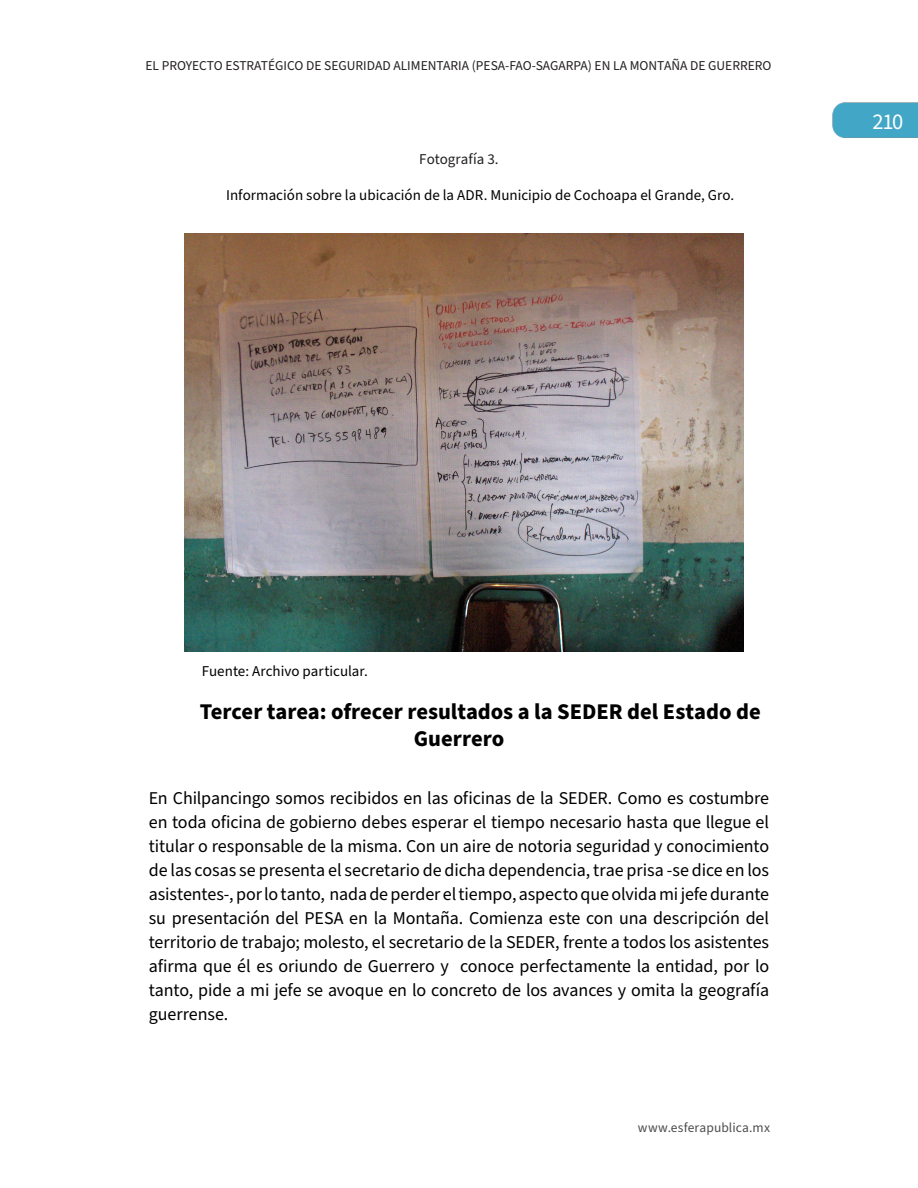
<style>
.page{position:relative;width:918px;height:1188px;background:#fff}
.page>*{position:absolute;margin:0;border:0;box-sizing:border-box;transform-origin:0 0}
.titulo1{font:700 22.5px/27px "Source Sans Pro";color:#000}
.texto{font:22.5px "Source Sans Pro";color:#fff}
.texto1{font:18px/24px "Source Sans Pro";letter-spacing:-.005em;color:#000;text-align:justify}
.texto-2{font:15px "Source Sans Pro";color:#000}
.piedetabla{font:15px "Source Sans Pro";color:#000}
.tabla{font:15px "Source Sans Pro";color:#231f20}
.t1{font:13.5px "Source Sans Pro";color:#231f20}
.Contenido{font:13.5px "Source Sans Pro";letter-spacing:.01em;color:#4d4d4d}
</style>
<div class="page">
<div style="left:832px;top:103px;width:86px;height:35px;background:#42a7c6"></div>
<img style="left:185px;top:233px;width:558px;height:419px">
<p class="t1" style="left:145px;top:57px;width:628px">EL PROYECTO ESTRATÉGICO DE SEGURIDAD ALIMENTARIA (PESA-FAO-SAGARPA) EN LA MONTAÑA DE GUERRERO</p>
<p class="tabla" style="left:419px;top:149px;width:81px">Fotografía 3.</p>
<p class="texto-2" style="left:226px;top:185px;width:509px">Información sobre la ubicación de la ADR. Municipio de Cochoapa el Grande, Gro.</p>
<p class="texto" style="left:873px;top:106px;width:32px">210</p>
<p class="piedetabla" style="left:202px;top:661px;width:167px">Fuente: Archivo particular.</p>
<p class="titulo1" style="left:414px;top:699px;width:348px;text-indent:-214px">Tercer tarea: ofrecer resultados a la SEDER del Estado de<br>Guerrero</p>
<p class="texto1" style="left:149px;top:787px;width:622px">En Chilpancingo somos recibidos en las oficinas de la SEDER. Como es costumbre en toda oficina de gobierno debes esperar el tiempo necesario hasta que llegue el titular o responsable de la misma. Con un aire de notoria seguridad y conocimiento de las cosas se presenta el secretario de dicha dependencia, trae prisa -se dice en los asistentes-, por lo tanto, nada de perder el tiempo, aspecto que olvida mi jefe durante su presentación del PESA en la Montaña. Comienza este con una descripción del territorio de trabajo; molesto, el secretario de la SEDER, frente a todos los asistentes afirma que él es oriundo de Guerrero y conoce perfectamente la entidad, por lo tanto, pide a mi jefe se avoque en lo concreto de los avances y omita la geografía guerrense.</p>
<p class="Contenido" style="left:638px;top:1119px;width:134px">www.esferapublica.mx</p>
</div>
